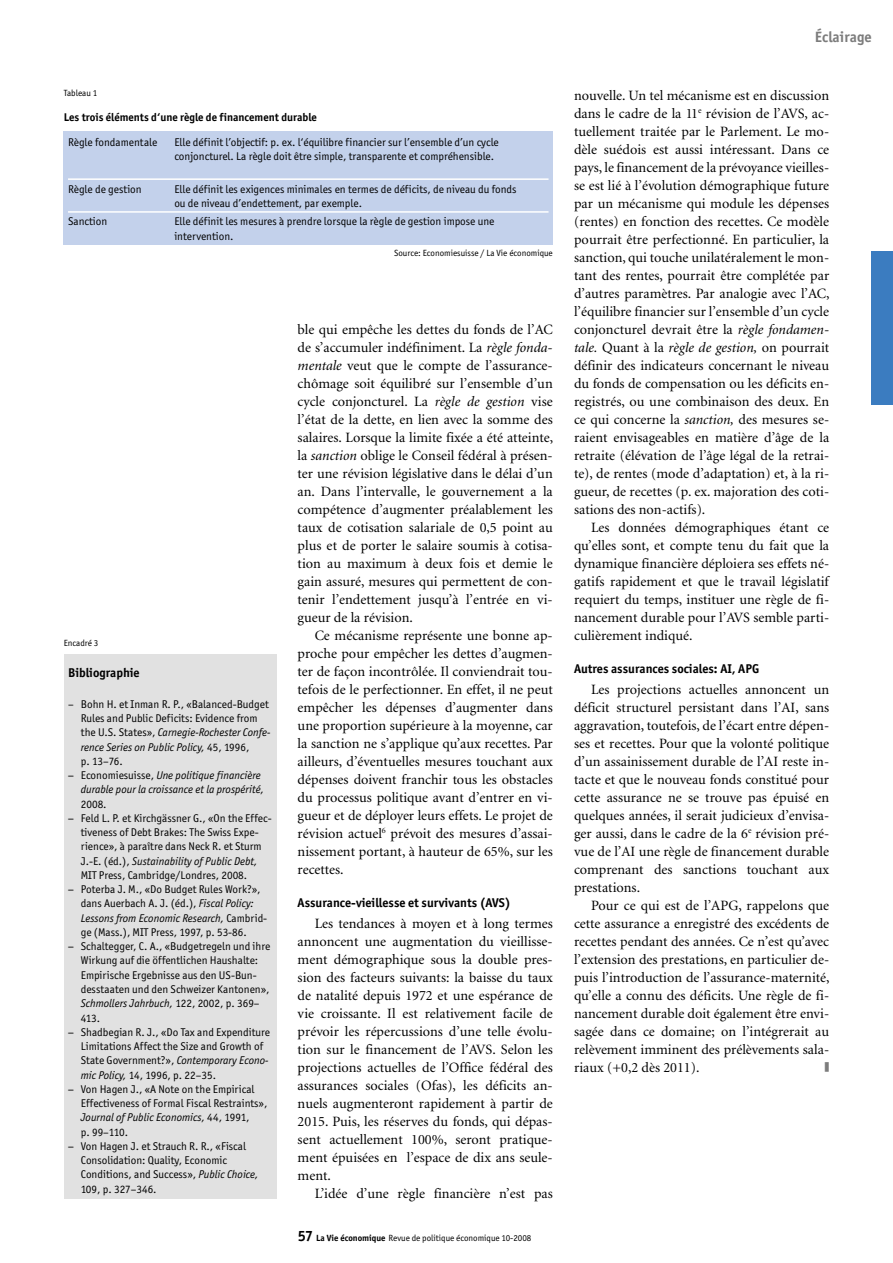
<style>
.page{position:relative;width:893px;height:1263px;background:#fff}
.page>*{position:absolute;margin:0;border:0;box-sizing:border-box;transform-origin:0 0}
.t1{font:700 15px "Officina San ITC";letter-spacing:.005em;color:#7c7c7c}
._03_Grundschrift{font:14.25px/18px "Minion";color:#000;text-align:justify}
._05_Zwischentitel_2{font:700 12.75px "Officina San ITC";color:#000}
._10_Kasten-Titel{font:700 12.75px "Officina San ITC";color:#000}
._12_Kasten-Text{font:11.25px/14.2px "Officina San ITC";color:#000}
._07_Legende{font:11.25px/14.2px "Officina San ITC";color:#000}
._12_Kasten-Text-2{font:italic 11.25px/14.2px "Officina San ITC";color:#000}
._07a_Legende_Bold{font:700 11.25px "Officina San ITC";color:#000}
._09_Fussnote{font:9px "Officina San ITC";color:#000}
._06_Abbildungen{font:9px "Officina San ITC";color:#000}
._08_Abbildungen{font:9px "Officina San ITC";color:#000}
.s1{font-style:italic}
.s2{font-style:normal}
.s3{font-weight:700;font-size:15px}
.s4{font-weight:700}
</style>
<div class="page">
<div style="left:872px;top:252px;width:21px;height:153px;background:#3b7cc0"></div>
<div style="left:64px;top:654px;width:212px;height:545px;background:#e1e1e1"></div>
<div style="left:64px;top:132px;width:489px;height:113px;background:#c3d1eb"></div>
<hr style="left:68px;top:178px;width:481px;height:2px;background:#fff">
<hr style="left:68px;top:211px;width:481px;height:2px;background:#fff">
<p class="_08_Abbildungen" style="left:64px;top:88px;width:35px">Tableau 1</p>
<p class="_07a_Legende_Bold" style="left:64px;top:110px;width:255px">Les trois éléments d‘une règle de financement durable</p>
<p class="_07_Legende" style="left:68px;top:135px;width:91px">Règle fondamentale</p>
<p class="_07_Legende" style="left:174px;top:135px;width:326px">Elle définit l’objectif: p. ex. l‘équilibre financier sur l’ensemble d’un cycle conjoncturel. La règle doit être simple, transparente et compréhensible.</p>
<p class="_07_Legende" style="left:68px;top:182px;width:75px">Règle de gestion</p>
<p class="_07_Legende" style="left:174px;top:182px;width:344px">Elle définit les exigences minimales en termes de déficits, de niveau du fonds ou de niveau d’endettement, par exemple.</p>
<p class="_07_Legende" style="left:68px;top:214px;width:41px">Sanction</p>
<p class="_07_Legende" style="left:174px;top:214px;width:322px">Elle définit les mesures à prendre lorsque la règle de gestion impose une intervention.</p>
<p class="_06_Abbildungen" style="left:64px;top:638px;width:36px">Encadré 3</p>
<p class="_10_Kasten-Titel" style="left:68px;top:665px;width:73px">Bibliographie</p>
<p class="_12_Kasten-Text" style="left:81px;top:697px;width:191px;text-indent:-13px">– Bohn H. et Inman R. P., «Balanced-Budget Rules and Public Deficits: Evidence from the U.S. States», <span class="s1">Carnegie-Rochester Confe&shy;rence Series on Public Policy,</span> 45, 1996,<br>p. 13–76.</p>
<p class="_12_Kasten-Text-2" style="left:81px;top:768px;width:185px;text-indent:-13px"><span class="s2">− Economiesuisse,</span> Une politique financière durable pour la croissance et la prospérité,<br><span class="s2">2008.</span></p>
<p class="_12_Kasten-Text" style="left:81px;top:811px;width:192px;text-indent:-13px">− Feld L. P. et Kirchgässner G., «On the Effec&shy;tiveness of Debt Brakes: The Swiss Expe&shy;rience», à paraître dans Neck R. et Sturm J.-E. (éd.), <span class="s1">Sustainability of Public Debt, </span>MIT Press, Cambridge/Londres, 2008.</p>
<p class="_12_Kasten-Text" style="left:81px;top:882px;width:188px;text-indent:-13px">− Poterba J. M., «Do Budget Rules Work?», dans Auerbach A. J. (éd.), <span class="s1">Fiscal Policy:<br>Lessons from Economic Research,</span> Cambrid&shy;ge (Mass.), MIT Press, 1997, p. 53-86.</p>
<p class="_12_Kasten-Text" style="left:81px;top:939px;width:191px;text-indent:-13px">− Schaltegger, C. A., «Budgetregeln und ihre Wirkung auf die öffentlichen Haushalte:<br>Empirische Ergebnisse aus den US-Bun&shy;desstaaten und den Schweizer Kantonen», <span class="s1">Schmollers Jahrbuch,</span> 122, 2002, p. 369– 413.</p>
<p class="_12_Kasten-Text" style="left:81px;top:1025px;width:191px;text-indent:-13px">− Shadbegian R. J., «Do Tax and Expenditure Limitations Affect the Size and Growth of State Government?», <span class="s1">Contemporary Econo&shy;mic Policy,</span> 14, 1996, p. 22–35.</p>
<p class="_12_Kasten-Text" style="left:81px;top:1082px;width:188px;text-indent:-13px">− Von Hagen J., «A Note on the Empirical Effectiveness of Formal Fiscal Restraints», <span class="s1">Journal of Public Economics,</span> 44, 1991,<br>p. 99–110.</p>
<p class="_12_Kasten-Text" style="left:81px;top:1139px;width:179px;text-indent:-13px">− Von Hagen J. et Strauch R. R., «Fiscal Consolidation: Quality, Economic Conditions, and Success», <span class="s1">Public Choice, </span>109, p. 327–346.</p>
<p class="_09_Fussnote" style="left:394px;top:247px;width:160px">Source: Economiesuisse / La Vie économique</p>
<p class="_03_Grundschrift" style="left:298px;top:320px;width:257px">ble qui empêche les dettes du fonds de l’AC de s’accumuler indéfiniment. La <span class="s1">règle fonda&shy;mentale</span> veut que le compte de l’assurance&shy;chômage soit équilibré sur l’ensemble d’un cycle conjoncturel. La <span class="s1">règle de gestion</span> vise l’état de la dette, en lien avec la somme des salaires. Lorsque la limite fixée a été atteinte, la <span class="s1">sanction</span> oblige le Conseil fédéral à présen&shy;ter une révision législative dans le délai d’un an. Dans l’intervalle, le gouvernement a la compétence d’augmenter préalablement les taux de cotisation salariale de 0,5 point au plus et de porter le salaire soumis à cotisa&shy;tion au maximum à deux fois et demie le gain assuré, mesures qui permettent de con&shy;tenir l’endettement jusqu’à l’entrée en vi&shy;gueur de la révision.</p>
<p class="_03_Grundschrift" style="left:298px;top:626px;width:257px;text-indent:17px">Ce mécanisme représente une bonne ap&shy;proche pour empêcher les dettes d’augmen&shy;ter de façon incontrôlée. Il conviendrait tou&shy;tefois de le perfectionner. En effet, il ne peut empêcher les dépenses d’augmenter dans une proportion supérieure à la moyenne, car la sanction ne s’applique qu’aux recettes. Par ailleurs, d’éventuelles mesures touchant aux dépenses doivent franchir tous les obstacles du processus politique avant d’entrer en vi&shy;gueur et de déployer leurs effets. Le projet de révision actuel<sup>6</sup> prévoit des mesures d’assai&shy;nissement portant, à hauteur de 65%, sur les recettes.</p>
<p class="_05_Zwischentitel_2" style="left:298px;top:894px;width:215px">Assurance-vieillesse et survivants (AVS)</p>
<p class="_03_Grundschrift" style="left:298px;top:914px;width:257px;text-indent:17px">Les tendances à moyen et à long termes annoncent une augmentation du vieillisse&shy;ment démographique sous la double pres&shy;sion des facteurs suivants: la baisse du taux de natalité depuis 1972 et une espérance de vie croissante. Il est relativement facile de prévoir les répercussions d’une telle évolu&shy;tion sur le financement de l’AVS. Selon les projections actuelles de l’Office fédéral des assurances sociales (Ofas), les déficits an&shy;nuels augmenteront rapidement à partir de 2015. Puis, les réserves du fonds, qui dépas&shy;sent actuellement 100%, seront pratique&shy;ment épuisées en l’espace de dix ans seule&shy;ment.</p>
<p class="_03_Grundschrift" style="left:315px;top:1184px;width:240px">L’idée d’une règle financière n’est pas</p>
<p class="_09_Fussnote" style="left:298px;top:1232px;width:235px"><span class="s3">57</span> <span class="s4">La Vie économique</span> Revue de politique économique 10-2008</p>
<p class="t1" style="left:815px;top:27px;width:58px">Éclairage</p>
<p class="_03_Grundschrift" style="left:574px;top:86px;width:257px">nouvelle. Un tel mécanisme est en discussion dans le cadre de la 11<sup>e</sup> révision de l’AVS, ac&shy;tuellement traitée par le Parlement. Le mo&shy;dèle suédois est aussi intéressant. Dans ce pays, le financement de la prévoyance vieilles&shy;se est lié à l’évolution démographique future par un mécanisme qui module les dépenses (rentes) en fonction des recettes. Ce modèle pourrait être perfectionné. En particulier, la sanction, qui touche unilatéralement le mon&shy;tant des rentes, pourrait être complétée par d’autres paramètres. Par analogie avec l’AC, l’équilibre financier sur l’ensemble d’un cycle conjoncturel devrait être la <span class="s1">règle fondamen&shy;tale.</span> Quant à la <span class="s1">règle de gestion,</span> on pourrait définir des indicateurs concernant le niveau du fonds de compensation ou les déficits en&shy;registrés, ou une combinaison des deux. En ce qui concerne la <span class="s1">sanction,</span> des mesures se&shy;raient envisageables en matière d’âge de la retraite (élévation de l’âge légal de la retrai&shy;te), de rentes (mode d’adaptation) et, à la ri&shy;gueur, de recettes (p. ex. majoration des coti&shy;sations des non-actifs).</p>
<p class="_03_Grundschrift" style="left:574px;top:518px;width:257px;text-indent:17px">Les données démographiques étant ce qu’elles sont, et compte tenu du fait que la dynamique financière déploiera ses effets né&shy;gatifs rapidement et que le travail législatif requiert du temps, instituer une règle de fi&shy;nancement durable pour l’AVS semble parti&shy;culièrement indiqué.</p>
<p class="_05_Zwischentitel_2" style="left:574px;top:660px;width:187px">Autres assurances sociales: AI, APG</p>
<p class="_03_Grundschrift" style="left:574px;top:680px;width:257px;text-indent:17px">Les projections actuelles annoncent un déficit structurel persistant dans l’AI, sans aggravation, toutefois, de l’écart entre dépen&shy;ses et recettes. Pour que la volonté politique d’un assainissement durable de l’AI reste in&shy;tacte et que le nouveau fonds constitué pour cette assurance ne se trouve pas épuisé en quelques années, il serait judicieux d’envisa&shy;ger aussi, dans le cadre de la 6<sup>e</sup> révision pré&shy;vue de l’AI une règle de financement durable comprenant des sanctions touchant aux prestations.</p>
<p class="_03_Grundschrift" style="left:574px;top:896px;width:257px;text-indent:17px">Pour ce qui est de l’APG, rappelons que cette assurance a enregistré des excédents de recettes pendant des années. Ce n’est qu’avec l’extension des prestations, en particulier de&shy;puis l’introduction de l’assurance-maternité, qu’elle a connu des déficits. Une règle de fi&shy;nancement durable doit également être envi&shy;sagée dans ce domaine; on l’intégrerait au relèvement imminent des prélèvements sala&shy;riaux (+0,2 dès 2011).</p>
</div>
